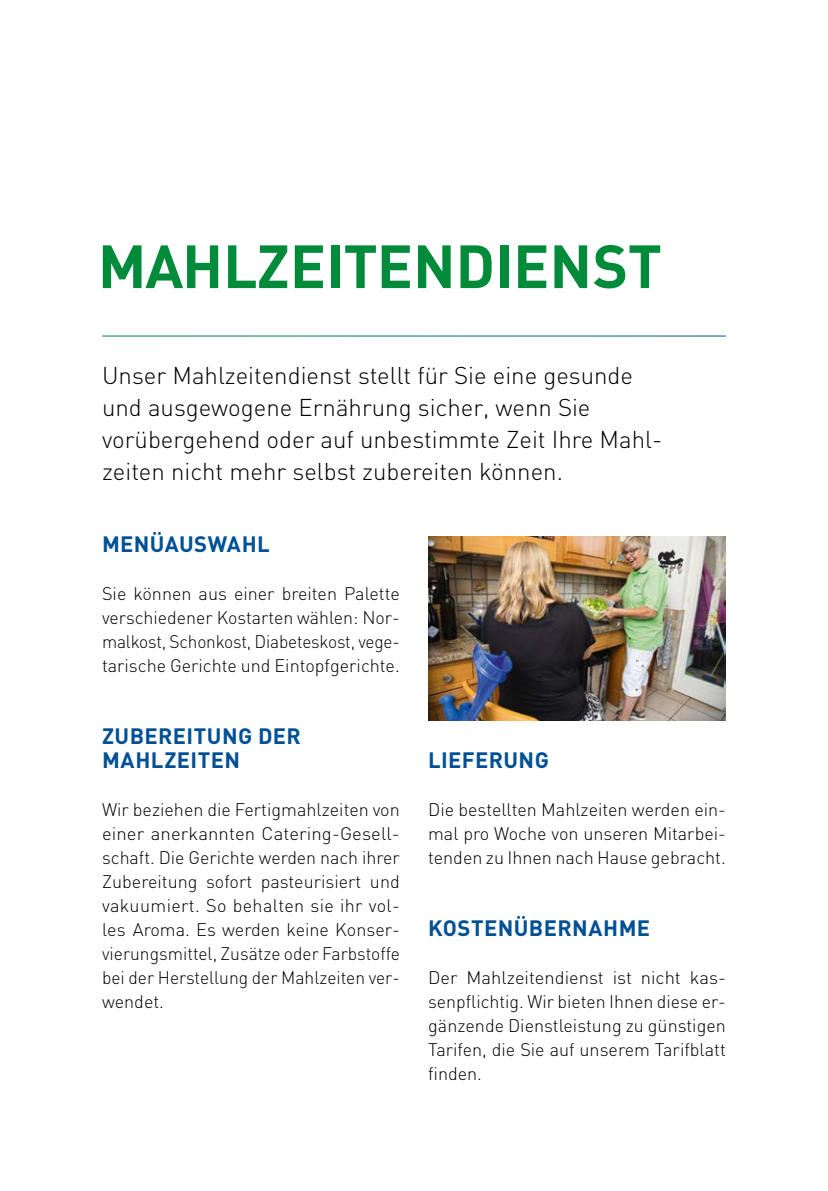
<style>
.page{position:relative;width:828px;height:1191px;background:#fff}
.page>*{position:absolute;margin:0;border:0;box-sizing:border-box;transform-origin:0 0}
.t1{font:700 60px "DIN";color:#008b3b}
.t2{font:300 24px/32px "DIN";color:#000}
.t3{font:700 22px/24px "DIN";letter-spacing:.015em;color:#005095}
.t4{font:300 18px/24px "DIN";color:#000;text-align:justify}
</style>
<div class="page">
<img style="left:428px;top:536px;width:298px;height:184px">
<p class="t1" style="left:98px;top:227px;width:566px">MAHLZEITENDIENST</p>
<p class="t2" style="left:102px;top:359px;width:555px">Unser Mahlzeitendienst stellt für Sie eine gesunde und ausgewogene Ernährung sicher, wenn Sie vorübergehend oder auf unbestimmte Zeit Ihre Mahl-- zeiten nicht mehr selbst zubereiten können.</p>
<p class="t3" style="left:102px;top:531px;width:169px">MENÜAUSWAHL</p>
<p class="t4" style="left:102px;top:581px;width:299px">Sie können aus einer breiten Palette verschiedener Kostarten wählen: Nor&shy;malkost, Schonkost, Diabeteskost, vege&shy;tarische Gerichte und Eintopfgerichte.</p>
<p class="t3" style="left:102px;top:723px;width:200px">ZUBEREITUNG DER<br>MAHLZEITEN</p>
<p class="t4" style="left:102px;top:797px;width:299px">Wir beziehen die Fertigmahlzeiten von einer anerkannten Catering-Gesell&shy;schaft. Die Gerichte werden nach ihrer Zubereitung sofort pasteurisiert und vakuumiert. So behalten sie ihr vol&shy;les Aroma. Es werden keine Konser&shy;vierungsmittel, Zusätze oder Farbstoffe bei der Herstellung der Mahlzeiten ver&shy;wendet.</p>
<p class="t3" style="left:428px;top:747px;width:122px">LIEFERUNG</p>
<p class="t4" style="left:428px;top:797px;width:299px">Die bestellten Mahlzeiten werden ein&shy;mal pro Woche von unseren Mitarbei&shy;tenden zu Ihnen nach Hause gebracht.</p>
<p class="t3" style="left:428px;top:915px;width:223px">KOSTENÜBERNAHME</p>
<p class="t4" style="left:428px;top:965px;width:299px">Der Mahlzeitendienst ist nicht kas&shy;senpflichtig. Wir bieten Ihnen diese er&shy;gänzende Dienstleistung zu günstigen Tarifen, die Sie auf unserem Tarifblatt finden.</p>
</div>
